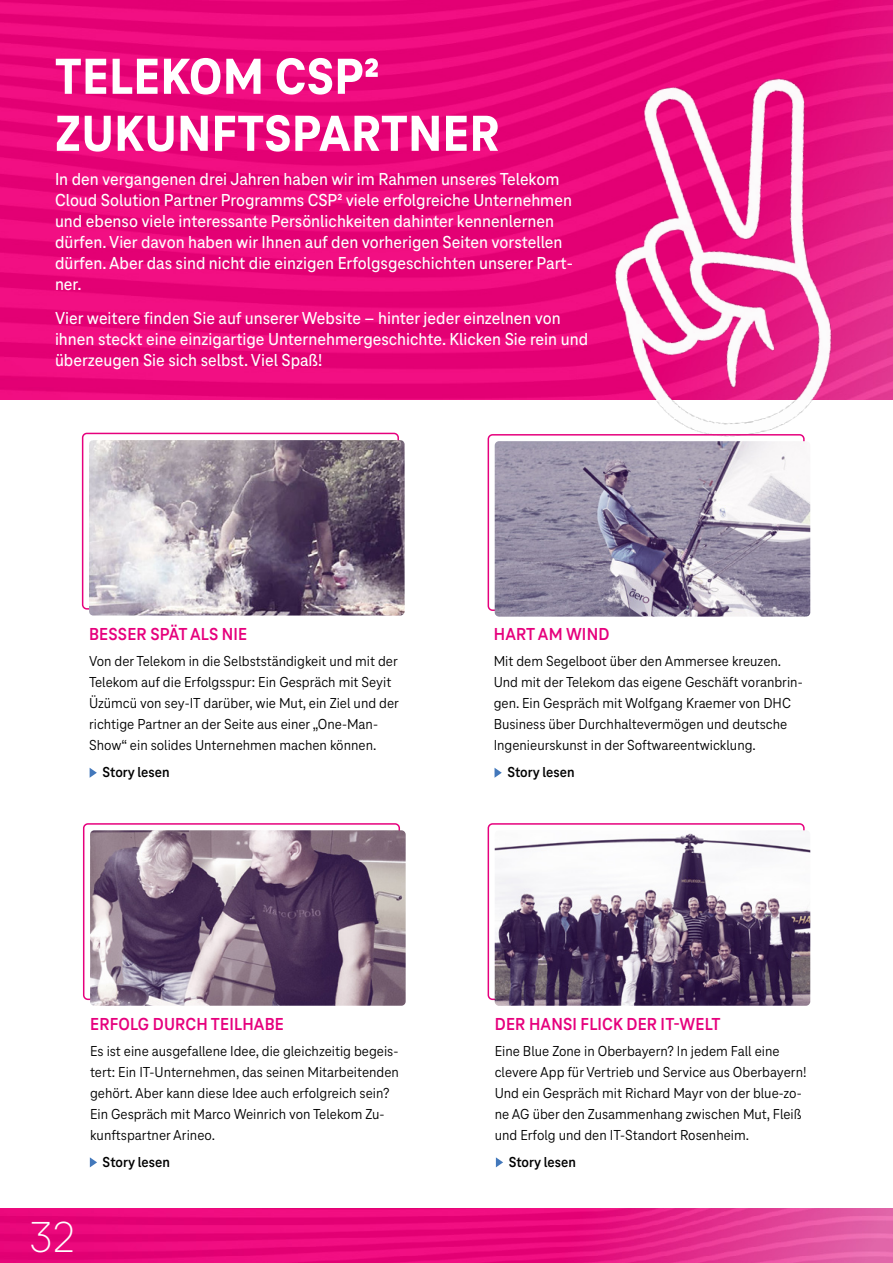
<style>
.page{position:relative;width:893px;height:1263px;background:#fff}
.page>*{position:absolute;margin:0;border:0;box-sizing:border-box;transform-origin:0 0}
.t1{font:800 52.5px/57px "Tele Neo";letter-spacing:.01em;color:#fff}
.t2{font:100 45px "Tele Neo";color:#fff}
.t3{font:500 18px/21px "Tele Neo";color:#fff}
.t4{font:700 18px "Tele Neo";letter-spacing:.01em;color:#e6007d}
.t5{font:15px/21px "Tele Neo";color:#000}
.t6{font:700 15px "Tele Neo";color:#000}
</style>
<div class="page">
<img style="left:0;top:0;width:893px;height:400px">
<img style="left:478px;top:17px;width:415px;height:485px">
<img style="left:0;top:1209px;width:893px;height:54px">
<div style="left:82px;top:433px;width:317px;height:177px;border:2px solid #e6007d;border-radius:4px"></div>
<img style="left:89px;top:440px;width:316px;height:175px">
<svg style="left:90px;top:768px;width:7px;height:10px"></svg>
<div style="left:83px;top:823px;width:317px;height:177px;border:2px solid #e6007d;border-radius:4px"></div>
<img style="left:90px;top:830px;width:316px;height:176px">
<svg style="left:90px;top:1157px;width:7px;height:10px"></svg>
<div style="left:488px;top:823px;width:317px;height:177px;border:2px solid #e6007d;border-radius:4px"></div>
<img style="left:495px;top:830px;width:315px;height:176px">
<svg style="left:496px;top:1157px;width:7px;height:10px"></svg>
<div style="left:488px;top:434px;width:317px;height:177px;border:2px solid #e6007d;border-radius:4px"></div>
<img style="left:495px;top:441px;width:315px;height:176px">
<svg style="left:494px;top:768px;width:8px;height:10px"></svg>
<h1 class="t1" style="left:55px;top:49px;width:446px">TELEKOM CSP2<br>ZUKUNFTSPARTNER</h1>
<p class="t3" style="left:55px;top:169px;width:519px">In den vergangenen drei Jahren haben wir im Rahmen unseres Telekom Cloud Solution Partner Programms CSP2 viele erfolgreiche Unternehmen und ebenso viele interessante Persönlichkeiten dahinter kennenlernen dürfen. Vier davon haben wir Ihnen auf den vorherigen Seiten vorstellen dürfen. Aber das sind nicht die einzigen Erfolgsgeschichten unserer Part&shy;ner.</p>
<p class="t3" style="left:55px;top:308px;width:535px">Vier weitere finden Sie auf unserer Website – hinter jeder einzelnen von ihnen steckt eine einzigartige Unternehmergeschichte. Klicken Sie rein und überzeugen Sie sich selbst. Viel Spaß!</p>
<p class="t4" style="left:89px;top:624px;width:160px">BESSER SPÄT ALS NIE</p>
<p class="t5" style="left:89px;top:650px;width:312px">Von der Telekom in die Selbstständigkeit und mit der Telekom auf die Erfolgsspur: Ein Gespräch mit Seyit Üzümcü von sey-IT darüber, wie Mut, ein Ziel und der richtige Partner an der Seite aus einer „One-Man-Show“ ein solides Unternehmen machen können.</p>
<p class="t6" style="left:102px;top:764px;width:69px">Story lesen</p>
<p class="t4" style="left:90px;top:1014px;width:195px">ERFOLG DURCH TEILHABE</p>
<p class="t5" style="left:90px;top:1040px;width:310px">Es ist eine ausgefallene Idee, die gleichzeitig begeis&shy;tert: Ein IT-Unternehmen, das seinen Mitarbeitenden gehört. Aber kann diese Idee auch erfolgreich sein?<br>Ein Gespräch mit Marco Weinrich von Telekom Zu&shy;kunftspartner Arineo.</p>
<p class="t6" style="left:103px;top:1154px;width:69px">Story lesen</p>
<h2 class="t2" style="left:30px;top:1212px;width:47px">32</h2>
<p class="t4" style="left:494px;top:624px;width:117px">HART AM WIND</p>
<p class="t5" style="left:494px;top:650px;width:310px">Mit dem Segelboot über den Ammersee kreuzen.<br>Und mit der Telekom das eigene Geschäft voranbrin&shy;gen. Ein Gespräch mit Wolfgang Kraemer von DHC Business über Durchhaltevermögen und deutsche Ingenieurskunst in der Softwareentwicklung.</p>
<p class="t6" style="left:507px;top:764px;width:69px">Story lesen</p>
<p class="t4" style="left:495px;top:1014px;width:227px">DER HANSI FLICK DER IT-WELT</p>
<p class="t5" style="left:495px;top:1040px;width:313px">Eine Blue Zone in Oberbayern? In jedem Fall eine clevere App für Vertrieb und Service aus Oberbayern!<br>Und ein Gespräch mit Richard Mayr von der blue-zo&shy;ne AG über den Zusammenhang zwischen Mut, Fleiß und Erfolg und den IT-Standort Rosenheim.</p>
<p class="t6" style="left:509px;top:1154px;width:69px">Story lesen</p>
</div>
